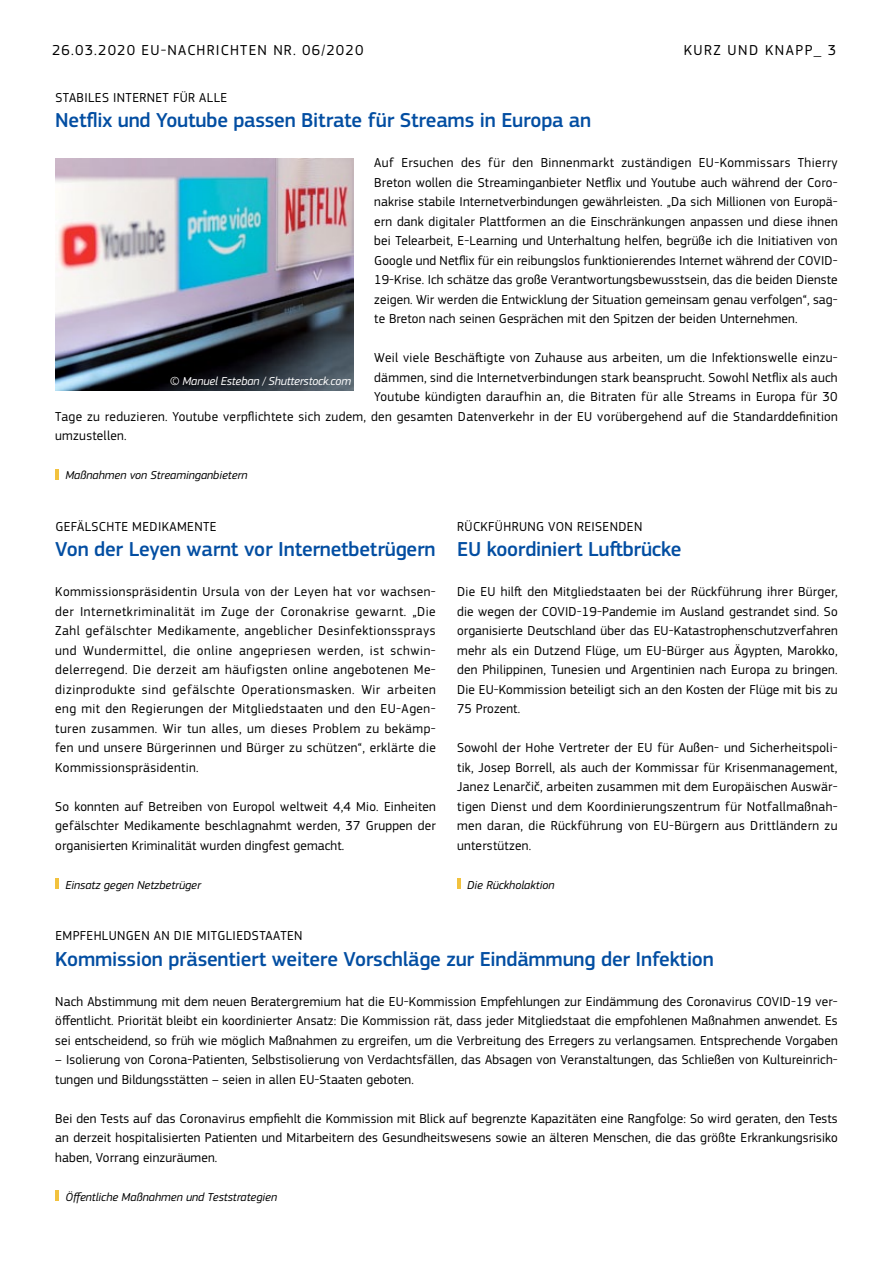
<style>
.page{position:relative;width:893px;height:1263px;background:#fff}
.page>*{position:absolute;margin:0;border:0;box-sizing:border-box;transform-origin:0 0}
.t1{font:500 21px "EC Square Sans Pro";letter-spacing:-.01em;color:#034ea2}
.t2{font:15px "EC Square Sans Pro";letter-spacing:.08em;color:#000}
.t3{font:13.5px/19.5px "EC Square Sans Pro";letter-spacing:.02em;color:#000;text-align:justify}
.t4{font:italic 12px "EC Square Sans Pro";color:#000}
.t5{font:italic 12px "EC Square Sans Pro";letter-spacing:-.01em;color:#fff}
</style>
<div class="page">
<hr style="left:55px;top:469px;width:4px;height:10px;background:#f2c23e">
<hr style="left:55px;top:879px;width:4px;height:10px;background:#f2c23e">
<hr style="left:457px;top:879px;width:4px;height:10px;background:#f2c23e">
<hr style="left:55px;top:1191px;width:4px;height:10px;background:#f2c23e">
<img style="left:55px;top:158px;width:298px;height:232px">
<p class="t2" style="left:52px;top:42px;width:313px">26.03.2020 EU-NACHRICHTEN NR. 06/2020</p>
<p class="t2" style="left:684px;top:41px;width:10px">kurz</p>
<p class="t2" style="left:728px;top:41px;width:68px">und knapp</p>
<p class="t2" style="left:814px;top:41px;width:24px">_ 3</p>
<p class="t3" style="left:55px;top:88px;width:22px">Stabiles</p>
<p class="t3" style="left:113px;top:88px;width:94px">Internet für alle</p>
<h1 class="t1" style="left:55px;top:108px;width:537px">Netflix und Youtube passen Bitrate für Streams in Europa an</h1>
<p class="t3" style="left:374px;top:153px;width:465px">Auf Ersuchen des für den Binnenmarkt zuständigen EU-Kommissars Thierry Breton wollen die Streaminganbieter Netflix und Youtube auch während der Coro&shy;nakrise stabile Internetverbindungen gewährleisten. „Da sich Millionen von Europä&shy;ern dank digitaler Plattformen an die Einschränkungen anpassen und diese ihnen bei Telearbeit, E-Learning und Unterhaltung helfen, begrüße ich die Initiativen von Google und Netflix für ein reibungslos funktionierendes Internet während der COVID-19-Krise. Ich schätze das große Verantwortungsbewusstsein, das die beiden Dienste zeigen. Wir werden die Entwicklung der Situation gemeinsam genau verfolgen“, sag&shy;te Breton nach seinen Gesprächen mit den Spitzen der beiden Unternehmen.</p>
<p class="t3" style="left:374px;top:348px;width:465px">Weil viele Beschäftigte von Zuhause aus arbeiten, um die Infektionswelle einzu-</p>
<p class="t3" style="left:374px;top:368px;width:465px">dämmen, sind die Internetverbindungen stark beansprucht. Sowohl Netflix als auch</p>
<p class="t3" style="left:374px;top:387px;width:465px">Youtube kündigten daraufhin an, die Bitraten für alle Streams in Europa für 30</p>
<p class="t3" style="left:55px;top:407px;width:784px">Tage zu reduzieren. Youtube verpflichtete sich zudem, den gesamten Datenverkehr in der EU vorübergehend auf die Standarddefinition</p>
<p class="t3" style="left:55px;top:426px;width:73px">umzustellen.</p>
<p class="t5" style="left:170px;top:374px;width:183px">© Manuel Esteban / Shutterstock.com</p>
<p class="t4" style="left:65px;top:468px;width:184px">Maßnahmen von Streaminganbietern</p>
<p class="t3" style="left:55px;top:517px;width:96px">Gefälschte Medikame</p>
<p class="t3" style="left:194px;top:517px;width:22px">nte</p>
<h1 class="t1" style="left:55px;top:537px;width:382px">Von der Leyen warnt vor Internetbetrügern</h1>
<p class="t3" style="left:55px;top:582px;width:382px">Kommissionspräsidentin Ursula von der Leyen hat vor wachsen&shy;der Internetkriminalität im Zuge der Coronakrise gewarnt. „Die Zahl gefälschter Medikamente, angeblicher Desinfektionssprays und Wundermittel, die online angepriesen werden, ist schwin&shy;delerregend. Die derzeit am häufigsten online angebotenen Me&shy;dizinprodukte sind gefälschte Operationsmasken. Wir arbeiten eng mit den Regierungen der Mitgliedstaaten und den EU-Agen&shy;turen zusammen. Wir tun alles, um dieses Problem zu bekämp&shy;fen und unsere Bürgerinnen und Bürger zu schützen“, erklärte die Kommissionspräsidentin.</p>
<p class="t3" style="left:55px;top:797px;width:382px">So konnten auf Betreiben von Europol weltweit 4,4 Mio. Einheiten gefälschter Medikamente beschlagnahmt werden, 37 Gruppen der organisierten Kriminalität wurden dingfest gemacht.</p>
<p class="t3" style="left:457px;top:517px;width:134px">Rückführung von Reise</p>
<p class="t3" style="left:610px;top:517px;width:34px">nden</p>
<h1 class="t1" style="left:457px;top:537px;width:226px">EU koordiniert Luftbrücke</h1>
<p class="t3" style="left:457px;top:582px;width:382px">Die EU hilft den Mitgliedstaaten bei der Rückführung ihrer Bürger, die wegen der COVID-19-Pandemie im Ausland gestrandet sind. So organisierte Deutschland über das EU-Katastrophenschutzverfahren mehr als ein Dutzend Flüge, um EU-Bürger aus Ägypten, Marokko, den Philippinen, Tunesien und Argentinien nach Europa zu bringen.<br>Die EU-Kommission beteiligt sich an den Kosten der Flüge mit bis zu 75 Prozent.</p>
<p class="t3" style="left:457px;top:738px;width:382px">Sowohl der Hohe Vertreter der EU für Außen- und Sicherheitspoli&shy;tik, Josep Borrell, als auch der Kommissar für Krisenmanagement, Janez Lenarčič, arbeiten zusammen mit dem Europäischen Auswär&shy;tigen Dienst und dem Koordinierungszentrum für Notfallmaßnah&shy;men daran, die Rückführung von EU-Bürgern aus Drittländern zu unterstützen.</p>
<p class="t4" style="left:65px;top:878px;width:137px">Einsatz gegen Netzbetrüger</p>
<p class="t4" style="left:467px;top:878px;width:89px">Die Rückholaktion</p>
<p class="t3" style="left:55px;top:926px;width:16px">Empfehlu</p>
<p class="t3" style="left:117px;top:926px;width:64px">ngen an die</p>
<p class="t3" style="left:197px;top:926px;width:29px">Mitglieds</p>
<p class="t3" style="left:259px;top:926px;width:45px">taaten</p>
<h1 class="t1" style="left:55px;top:947px;width:660px">Kommission präsentiert weitere Vorschläge zur Eindämmung der Infektion</h1>
<p class="t3" style="left:55px;top:992px;width:784px">Nach Abstimmung mit dem neuen Beratergremium hat die EU-Kommission Empfehlungen zur Eindämmung des Coronavirus COVID-19 ver&shy;öffentlicht. Priorität bleibt ein koordinierter Ansatz: Die Kommission rät, dass jeder Mitgliedstaat die empfohlenen Maßnahmen anwendet. Es sei entscheidend, so früh wie möglich Maßnahmen zu ergreifen, um die Verbreitung des Erregers zu verlangsamen. Entsprechende Vorgaben</p>
<p class="t3" style="left:55px;top:1050px;width:784px">– Isolierung von Corona-Patienten, Selbstisolierung von Verdachtsfällen, das Absagen von Veranstaltungen, das Schließen von Kultureinrich&shy;tungen und Bildungsstätten – seien in allen EU-Staaten geboten.</p>
<p class="t3" style="left:55px;top:1109px;width:784px">Bei den Tests auf das Coronavirus empfiehlt die Kommission mit Blick auf begrenzte Kapazitäten eine Rangfolge: So wird geraten, den Tests an derzeit hospitalisierten Patienten und Mitarbeitern des Gesundheitswesens sowie an älteren Menschen, die das größte Erkrankungsrisiko haben, Vorrang einzuräumen.</p>
<p class="t4" style="left:65px;top:1190px;width:213px">Öffentliche Maßnahmen und Teststrategien</p>
</div>
